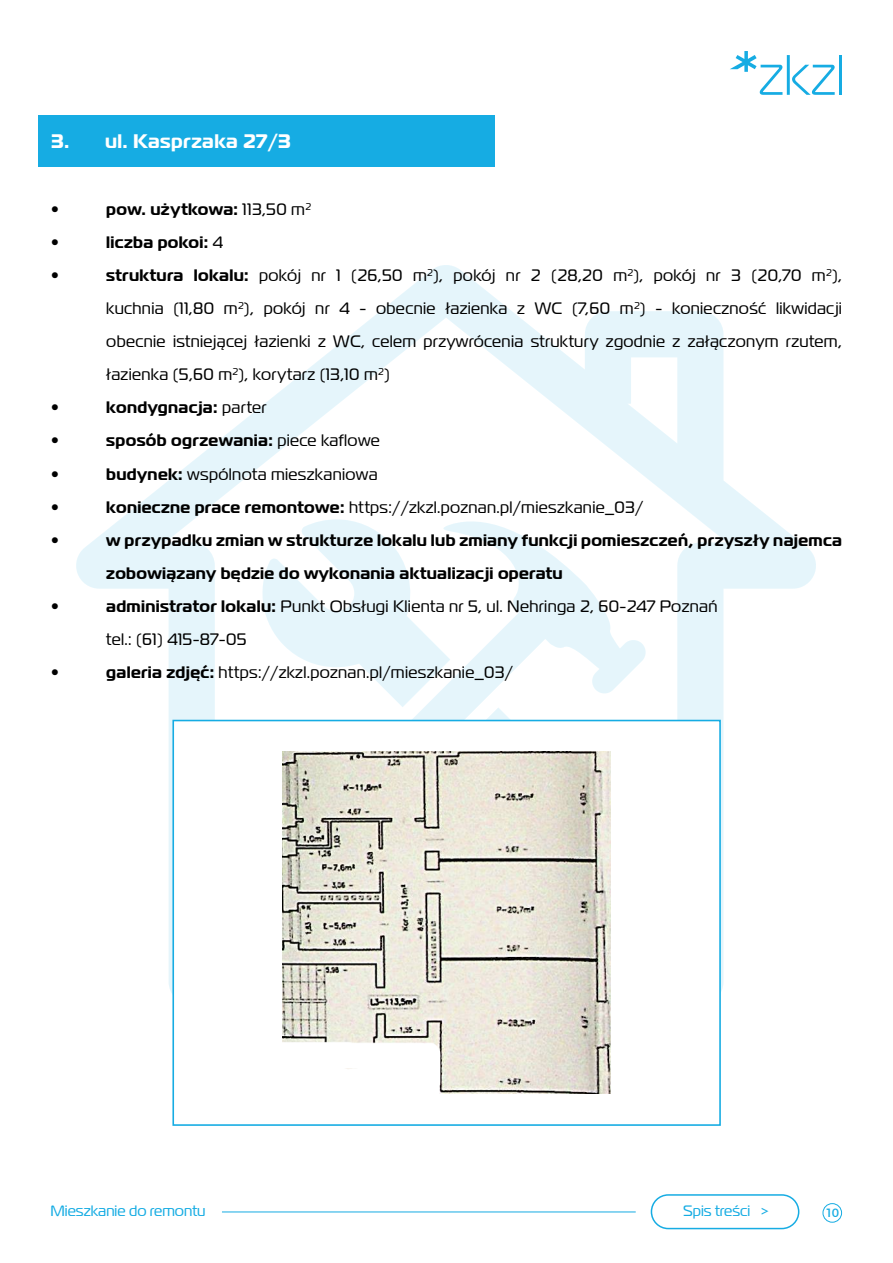
<style>
.page{position:relative;width:893px;height:1263px;background:#fff}
.page>*{position:absolute;margin:0;border:0;box-sizing:border-box;transform-origin:0 0}
.t1{font:700 19.5px "Magistral";letter-spacing:.02em;color:#fff}
.t2{font:16.5px/33px "Magistral";letter-spacing:.02em;color:#000;text-align:justify}
.t3{font:700 16.5px/33px "Magistral";letter-spacing:.02em;color:#000}
.t4{font:15px "Magistral";color:#16ace3}
.t5{font:12px "Montserrat";color:#16ace3}
.s1{font-weight:400}
.s2{font-weight:700}
</style>
<div class="page">
<div style="left:823px;top:1203px;width:19px;height:19px;border:1px solid #16ace3;border-radius:50%"></div>
<hr style="left:222px;top:1211px;width:414px;height:1px;background:#16ace3">
<hr style="left:839px;top:55px;width:3px;height:40px;background:#16ace3">
<svg style="left:730px;top:51px;width:105px;height:44px"></svg>
<svg style="left:76px;top:265px;width:740px;height:728px"></svg>
<svg style="left:260px;top:519px;width:385px;height:201px"></svg>
<div style="left:651px;top:1194px;width:148px;height:35px;border:2px solid #16ace3;border-radius:17px"></div>
<div style="left:38px;top:116px;width:457px;height:51px;background:#16ace3"></div>
<div style="left:172px;top:720px;width:549px;height:406px;background:#fff;border:2px solid #16ace3"></div>
<img style="left:283px;top:752px;width:327px;height:342px">
<p class="t1" style="left:51px;top:128px;width:241px">3. ul. Kasprzaka 27/3</p>
<p class="t3" style="left:51px;top:193px;width:9px">•</p>
<p class="t3" style="left:106px;top:193px;width:206px">pow. użytkowa: <span class="s1">113,50 m</span><sup>2</sup></p>
<p class="t3" style="left:51px;top:226px;width:9px">•</p>
<p class="t3" style="left:106px;top:226px;width:118px">liczba pokoi: <span class="s1">4</span></p>
<p class="t3" style="left:51px;top:259px;width:9px">•</p>
<p class="t2" style="left:106px;top:259px;width:737px"><span class="s2">struktura lokalu:</span> pokój nr 1 (26,50 m<sup>2</sup>), pokój nr 2 (28,20 m<sup>2</sup>), pokój nr 3 (20,70 m<sup>2</sup>), kuchnia (11,80 m<sup>2</sup>), pokój nr 4 - obecnie łazienka z WC (7,60 m<sup>2</sup>) - konieczność likwidacji obecnie istniejącej łazienki z WC, celem przywrócenia struktury zgodnie z załączonym rzutem, łazienka (5,60 m<sup>2</sup>), korytarz (13,10 m<sup>2</sup>)</p>
<p class="t3" style="left:51px;top:391px;width:9px">•</p>
<p class="t3" style="left:106px;top:391px;width:162px">kondygnacja: <span class="s1">parter</span></p>
<p class="t3" style="left:51px;top:424px;width:9px">•</p>
<p class="t3" style="left:106px;top:424px;width:275px">sposób ogrzewania: <span class="s1">piece kaflowe</span></p>
<p class="t3" style="left:51px;top:457px;width:9px">•</p>
<p class="t2" style="left:106px;top:457px;width:273px"><span class="s2">budynek:</span> wspólnota mieszkaniowa</p>
<p class="t3" style="left:51px;top:490px;width:9px">•</p>
<p class="t2" style="left:106px;top:490px;width:538px"><span class="s2">konieczne prace remontowe:</span> https://zkzl.poznan.pl/mieszkanie_03/</p>
<p class="t3" style="left:51px;top:523px;width:9px">•</p>
<p class="t3" style="left:106px;top:523px;width:737px">w przypadku zmian w strukturze lokalu lub zmiany funkcji pomieszczeń, przyszły najemca zobowiązany będzie do wykonania aktualizacji operatu</p>
<p class="t3" style="left:51px;top:589px;width:9px">•</p>
<p class="t2" style="left:106px;top:589px;width:613px"><span class="s2">administrator lokalu:</span> Punkt Obsługi Klienta nr 5, ul. Nehringa 2, 60-247 Poznań tel.: (61) 415-87-05</p>
<p class="t3" style="left:51px;top:655px;width:9px">•</p>
<p class="t2" style="left:106px;top:655px;width:408px"><span class="s2">galeria zdjęć:</span> https://zkzl.poznan.pl/mieszkanie_03/</p>
<p class="t4" style="left:51px;top:1202px;width:156px">Mieszkanie do remontu</p>
<p class="t4" style="left:683px;top:1202px;width:88px">Spis treści &gt;</p>
<p class="t5" style="left:826px;top:1203px;width:15px">10</p>
</div>
